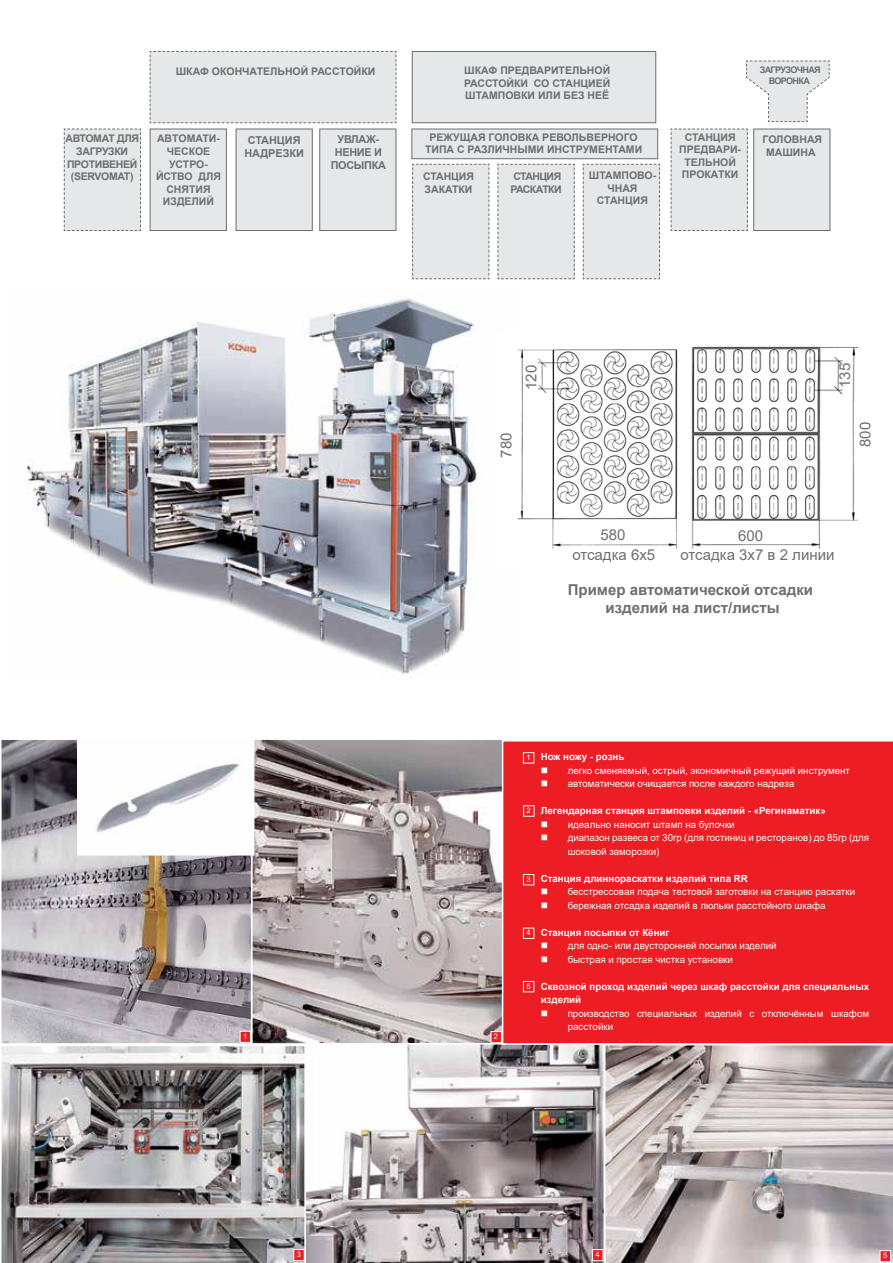
<style>
.page{position:relative;width:893px;height:1263px;background:#fff}
.page>*{position:absolute;margin:0;border:0;box-sizing:border-box;transform-origin:0 0}
.t1{font:700 15px/18px "Arial";color:#6d6e71;text-align:center}
.t2{font:15px "Arial";color:#6d6e71}
.t3{font:700 10.8px/13px "Arial";letter-spacing:-.03em;color:#6d6e71;text-align:center}
.t4{font:700 10.8px/13px "Arial";color:#6d6e71;text-align:center}
.t5{font:700 10.5px/12.6px "Arial";color:#6d6e71;text-align:center}
.t6{font:700 10.5px/12.6px "Arial";letter-spacing:-.03em;color:#6d6e71;text-align:center}
.t7{font:700 10.5px/12.6px "Arial";letter-spacing:-.05em;color:#6d6e71}
.t8{font:9.75px/13.5px "Arial";color:#fbfbfb}
.t9{font:700 9.75px/13.5px "Arial";color:#fbfbfb}
.t10{font:9.75px/13.5px "Arial";color:#fff}
.t11{font:700 9.75px "Arial";color:#fff}
.t12{font:700 9px/10.8px "Arial";letter-spacing:-.07em;color:#6d6e71;text-align:center}
.t13{font:7.65px "Arial";color:#fbfbfb}
</style>
<div class="page">
<svg style="left:149px;top:51px;width:248px;height:73px"></svg>
<div style="left:412px;top:51px;width:244px;height:72px;background:#e6e7e8;border:1px solid #6d6e71"></div>
<div style="left:411px;top:129px;width:247px;height:30px;background:#e6e7e8;border:1px solid #6d6e71"></div>
<div style="left:150px;top:129px;width:77px;height:102px;background:#e6e7e8;border:1px solid #6d6e71"></div>
<svg style="left:63px;top:128px;width:78px;height:103px"></svg>
<div style="left:412px;top:163px;width:78px;height:117px;background:#e6e7e8"></div>
<div style="left:582px;top:163px;width:78px;height:117px;background:#e6e7e8"></div>
<div style="left:670px;top:128px;width:78px;height:103px;background:#e6e7e8"></div>
<div style="left:753px;top:129px;width:77px;height:102px;background:#e6e7e8;border:1px solid #6d6e71"></div>
<div style="left:497px;top:163px;width:78px;height:117px;background:#e6e7e8"></div>
<div style="left:236px;top:129px;width:77px;height:102px;background:#e6e7e8;border:1px solid #6d6e71"></div>
<div style="left:319px;top:129px;width:77px;height:102px;background:#e6e7e8;border:1px solid #6d6e71"></div>
<svg style="left:746px;top:60px;width:84px;height:62px"></svg>
<div style="left:154px;top:66px;width:239px;height:45px;background:#e6e7e8"></div>
<div style="left:65px;top:135px;width:75px;height:93px;background:#e6e7e8"></div>
<img style="left:27px;top:295px;width:451px;height:379px">
<svg style="left:605px;top:1045px;width:288px;height:218px"></svg>
<img style="left:3px;top:741px;width:498px;height:301px">
<div style="left:251px;top:738px;width:253px;height:307px;border:2px solid #fff"></div>
<svg style="left:1px;top:1046px;width:303px;height:217px"></svg>
<svg style="left:304px;top:1043px;width:300px;height:220px"></svg>
<div style="left:0;top:738px;width:252px;height:307px;border:2px solid #fff"></div>
<img style="left:80px;top:741px;width:171px;height:111px">
<img style="left:517px;top:346px;width:342px;height:203px">
<div style="left:502px;top:740px;width:391px;height:305px;background:#ed1d24"></div>
<div style="left:523px;top:752px;width:11px;height:11px;border:1px solid #fbfbfb"></div>
<div style="left:523px;top:805px;width:11px;height:12px;border:1px solid #fbfbfb"></div>
<div style="left:523px;top:874px;width:11px;height:11px;border:1px solid #fbfbfb"></div>
<div style="left:523px;top:928px;width:11px;height:11px;border:1px solid #fbfbfb"></div>
<div style="left:523px;top:981px;width:11px;height:11px;border:1px solid #fbfbfb"></div>
<div style="left:240px;top:1031px;width:11px;height:12px;background:#ed1d24;border:1px solid #fbfbfb"></div>
<div style="left:491px;top:1031px;width:11px;height:12px;background:#ed1d24;border:1px solid #fbfbfb"></div>
<div style="left:293px;top:1249px;width:12px;height:12px;background:#ed1d24;border:1px solid #fbfbfb"></div>
<div style="left:592px;top:1249px;width:11px;height:12px;background:#ed1d24;border:1px solid #fbfbfb"></div>
<div style="left:880px;top:1250px;width:10px;height:12px;background:#ed1d24"></div>
<div style="left:880px;top:1250px;width:11px;height:12px;border:1px solid #fbfbfb"></div>
<svg style="left:541px;top:767px;width:6px;height:6px"></svg>
<svg style="left:541px;top:781px;width:6px;height:5px"></svg>
<svg style="left:541px;top:821px;width:6px;height:6px"></svg>
<svg style="left:541px;top:835px;width:6px;height:5px"></svg>
<svg style="left:541px;top:889px;width:6px;height:5px"></svg>
<svg style="left:541px;top:902px;width:6px;height:6px"></svg>
<svg style="left:541px;top:943px;width:6px;height:5px"></svg>
<svg style="left:541px;top:956px;width:6px;height:6px"></svg>
<svg style="left:541px;top:1010px;width:6px;height:6px"></svg>
<p class="t5" style="left:176px;top:65px;width:201px">ШКАФ ОКОНЧАТЕЛЬНОЙ РАССТОЙКИ</p>
<p class="t6" style="left:65px;top:132px;width:75px">АВТОМАТ ДЛЯ<br>ЗАГРУЗКИ<br>ПРОТИВЕНЕЙ (SERVOMAT)</p>
<p class="t3" style="left:331px;top:132px;width:57px">УВЛАЖ-<br>НЕНИЕ И<br>ПОСЫПКА</p>
<p class="t5" style="left:156px;top:132px;width:67px">ABTОМАТИ-<br>ЧЕСКОЕ<br>УСТРО-<br>ЙСТВО ДЛЯ<br>СНЯТИЯ<br>ИЗДЕЛИЙ</p>
<p class="t4" style="left:244px;top:134px;width:61px">СТАНЦИЯ<br>НАДРЕЗКИ</p>
<p class="t5" style="left:464px;top:64px;width:148px;text-align:justify">ШКАФ ПРЕДВАРИТЕЛЬНОЙ РАССТОЙКИ СО СТАНЦИЕЙ ШТАМПОВКИ ИЛИ БЕЗ НЕЁ</p>
<p class="t5" style="left:425px;top:131px;width:219px">РЕЖУЩАЯ ГОЛОВКА РЕВОЛЬВЕРНОГО<br>ТИПА С РАЗЛИЧНЫМИ ИНСТРУМЕНТАМИ</p>
<p class="t5" style="left:423px;top:170px;width:52px;text-align:left">СТАНЦИЯ<br>ЗАКАТКИ</p>
<p class="t7" style="left:510px;top:170px;width:53px">СТАНЦИЯ<br>РАСКАТКИ</p>
<p class="t5" style="left:589px;top:169px;width:69px">ШТАМПОВО-<br>ЧНАЯ<br>СТАНЦИЯ</p>
<p class="t12" style="left:760px;top:65px;width:63px">ЗАГРУЗОЧНАЯ<br>ВОРОНКА</p>
<p class="t5" style="left:679px;top:131px;width:63px">СТАНЦИЯ<br>ПРЕДВАРИ-<br>ТЕЛЬНОЙ<br>ПРОКАТКИ</p>
<p class="t5" style="left:763px;top:133px;width:61px">ГОЛОВНАЯ<br>МАШИНА</p>
<h1 class="t2" style="left:521px;top:390px;width:27px;rotate:-90deg">120</h1>
<h1 class="t2" style="left:496px;top:458px;width:27px;rotate:-90deg">780</h1>
<h1 class="t2" style="left:835px;top:388px;width:27px;rotate:-90deg">135</h1>
<h1 class="t2" style="left:855px;top:447px;width:27px;rotate:-90deg">800</h1>
<h1 class="t2" style="left:601px;top:525px;width:27px">580</h1>
<h1 class="t2" style="left:738px;top:525px;width:27px">600</h1>
<h1 class="t2" style="left:572px;top:544px;width:84px">отсадка 6х5</h1>
<h1 class="t2" style="left:681px;top:544px;width:155px">отсадка 3х7 в 2 линии</h1>
<h1 class="t1" style="left:568px;top:581px;width:247px">Пример автоматической отсадки изделий на лист/листы</h1>
<p class="t13" style="left:243px;top:1030px;width:6px">1</p>
<p class="t13" style="left:494px;top:1031px;width:6px">2</p>
<p class="t13" style="left:526px;top:752px;width:6px">1</p>
<p class="t13" style="left:527px;top:805px;width:6px">2</p>
<p class="t13" style="left:526px;top:874px;width:6px">3</p>
<p class="t13" style="left:526px;top:927px;width:6px">4</p>
<p class="t13" style="left:526px;top:981px;width:6px">5</p>
<p class="t11" style="left:541px;top:750px;width:85px">Нож ножу - рознь</p>
<p class="t10" style="left:568px;top:763px;width:284px">легко сменяемый, острый, экономичный режущий инструмент автоматически очищается после каждого надреза</p>
<p class="t9" style="left:541px;top:804px;width:287px">Легендарная станция штамповки изделий - «Регинаматик»</p>
<p class="t8" style="left:568px;top:817px;width:303px">идеально наносит штамп на булочки<br>диапазон развеса от 30гр (для гостиниц и ресторанов) до 85гр (для шоковой заморозки)</p>
<p class="t9" style="left:541px;top:872px;width:209px">Станция длиннораскатки изделий типа RR</p>
<p class="t8" style="left:568px;top:885px;width:289px">бесстрессовая подача тестовой заготовки на станцию раскатки бережная отсадка изделий в люльки расстойного шкафа</p>
<p class="t9" style="left:541px;top:926px;width:130px">Станция посыпки от Кёниг</p>
<p class="t8" style="left:568px;top:939px;width:210px">для одно- или двусторонней посыпки изделий быстрая и простая чистка установки</p>
<p class="t9" style="left:541px;top:980px;width:330px">Сквозной проход изделий через шкаф расстойки для специальных изделий</p>
<p class="t8" style="left:568px;top:1006px;width:303px">производство специальных изделий с отключённым шкафом расстойки</p>
<p class="t13" style="left:297px;top:1249px;width:6px">3</p>
<p class="t13" style="left:595px;top:1249px;width:6px">4</p>
<p class="t13" style="left:883px;top:1250px;width:6px">5</p>
</div>
